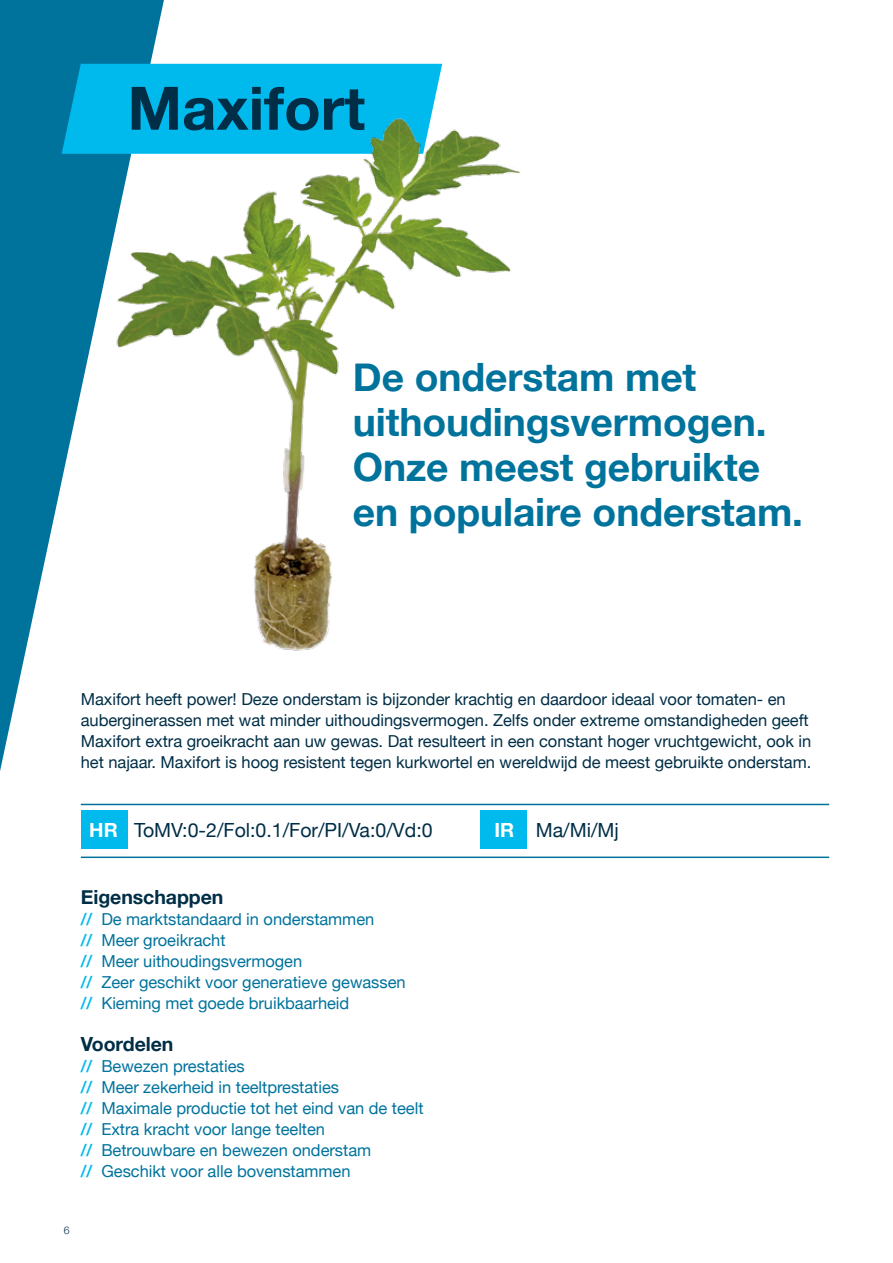
<style>
.page{position:relative;width:893px;height:1263px;background:#fff}
.page>*{position:absolute;margin:0;border:0;box-sizing:border-box;transform-origin:0 0}
.t1{font:700 60px "Helvetica Neue";color:#002e46}
.t2{font:700 39px/45px "Helvetica Neue";letter-spacing:-.005em;color:#00739d}
.t3{font:19.5px "Helvetica Neue";color:#002e46}
.t4{font:700 19.5px "Helvetica Neue";letter-spacing:-.005em;color:#002e46}
.t5{font:16.5px/21px "Helvetica Neue";letter-spacing:-.005em;color:#002e46}
.t6{font:16.5px/21px "Helvetica Neue";letter-spacing:-.005em;color:#00739d}
.t7{font:300 10.5px "Helvetica Neue";color:#002e46}
.s1{font-weight:700;color:#fff}
.s2{font-weight:500;color:#00baee}
</style>
<div class="page">
<svg style="left:0;top:0;width:164px;height:771px;fill:#00739d"></svg>
<svg style="left:62px;top:64px;width:380px;height:3px"></svg>
<hr style="left:81px;top:804px;width:748px;height:1px;background:#00739d">
<hr style="left:81px;top:856px;width:748px;height:2px;background:#00739d">
<div style="left:81px;top:811px;width:47px;height:38px;background:#00baee"></div>
<div style="left:480px;top:811px;width:47px;height:38px;background:#00baee"></div>
<img style="left:38px;top:67px;width:482px;height:600px">
<h1 class="t1" style="left:128px;top:61px;width:239px">Maxifort</h1>
<h2 class="t2" style="left:353px;top:356px;width:452px">De onderstam met uithoudingsvermogen.<br>Onze meest gebruikte en populaire onderstam.</h2>
<p class="t5" style="left:81px;top:689px;width:732px">Maxifort heeft power! Deze onderstam is bijzonder krachtig en daardoor ideaal voor tomaten- en auberginerassen met wat minder uithoudingsvermogen. Zelfs onder extreme omstandigheden geeft Maxifort extra groeikracht aan uw gewas. Dat resulteert in een constant hoger vruchtgewicht, ook in het najaar. Maxifort is hoog resistent tegen kurkwortel en wereldwijd de meest gebruikte onderstam.</p>
<p class="t3" style="left:89px;top:816px;width:345px"><span class="s1">HR</span> ToMV:0-2/Fol:0.1/For/PI/Va:0/Vd:0</p>
<p class="t3" style="left:494px;top:816px;width:126px"><span class="s1">IR</span> Ma/Mi/Mj</p>
<p class="t4" style="left:81px;top:881px;width:144px">Eigenschappen</p>
<p class="t6" style="left:81px;top:909px;width:326px"><span class="s2">//</span> De marktstandaard in onderstammen<br><span class="s2">//</span> Meer groeikracht<br><span class="s2">//</span> Meer uithoudingsvermogen<br><span class="s2">//</span> Zeer geschikt voor generatieve gewassen <span class="s2">//</span> Kieming met goede bruikbaarheid</p>
<p class="t4" style="left:81px;top:1028px;width:94px">Voordelen</p>
<p class="t6" style="left:81px;top:1056px;width:344px"><span class="s2">//</span> Bewezen prestaties<br><span class="s2">//</span> Meer zekerheid in teeltprestaties<br><span class="s2">//</span> Maximale productie tot het eind van de teelt <span class="s2">//</span> Extra kracht voor lange teelten<br><span class="s2">//</span> Betrouwbare en bewezen onderstam<br><span class="s2">//</span> Geschikt voor alle bovenstammen</p>
<p class="t7" style="left:64px;top:1221px;width:7px">6</p>
</div>
